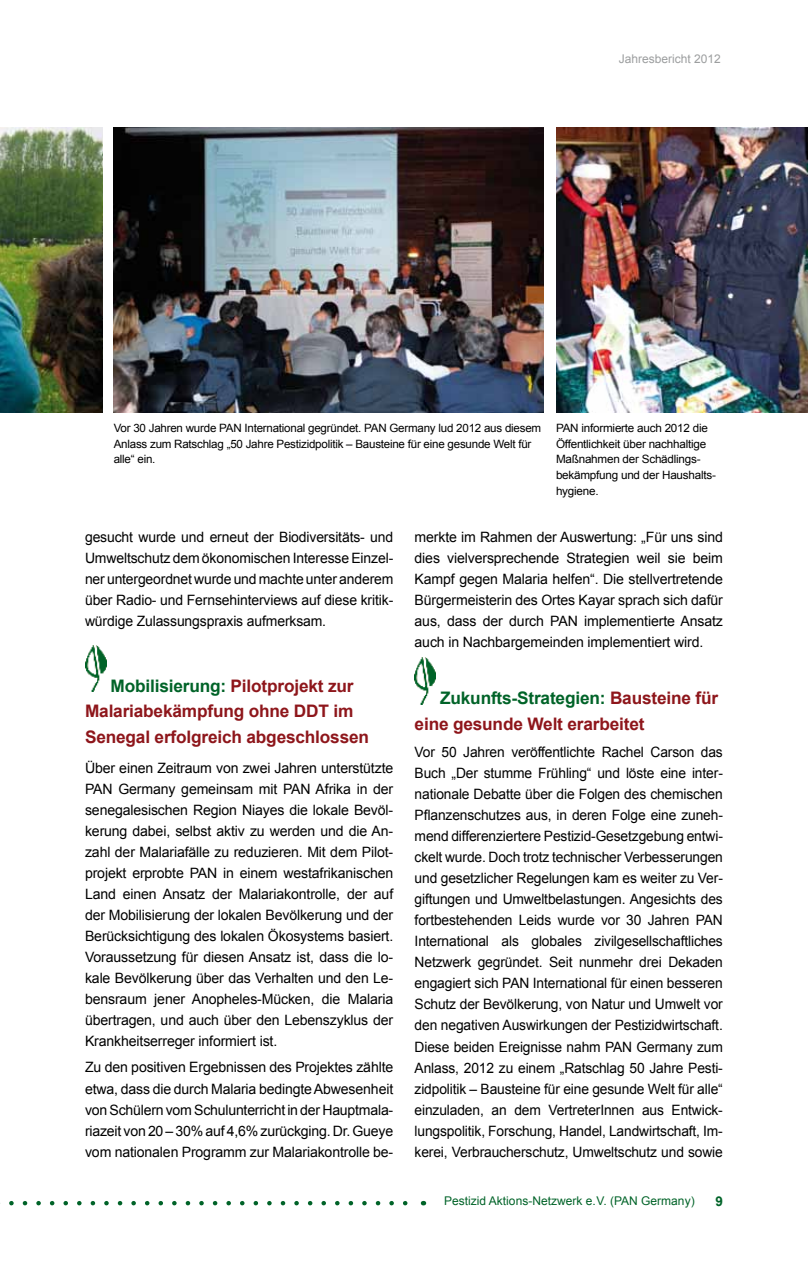
<style>
.page{position:relative;width:808px;height:1263px;background:#fff}
.page>*{position:absolute;margin:0;border:0;box-sizing:border-box;transform-origin:0 0}
.t1{font:700 17.25px/25.5px "Arial";letter-spacing:-.01em;color:#8e161b}
.t2{font:14.25px/21px "Arial";letter-spacing:-.01em;color:#000;text-align:justify}
.t3{font:700 13.5px "Arial";color:#006328}
.t4{font:12px "Arial";color:#006328}
.t5{font:12px "Arial";color:#9c9e9f}
.t6{font:11.4px/15.8px "Arial";letter-spacing:-.02em;color:#000}
.s1{color:#006328}
</style>
<div class="page">
<svg style="left:0;top:1201px;width:408px;height:4px"></svg>
<img style="left:85px;top:645px;width:21px;height:46px">
<img style="left:415px;top:658px;width:21px;height:46px">
<img style="left:0;top:128px;width:102px;height:284px">
<img style="left:556px;top:128px;width:252px;height:284px">
<img style="left:114px;top:128px;width:429px;height:284px">
<p class="t5" style="left:619px;top:51px;width:104px">Jahresbericht 2012</p>
<p class="t6" style="left:114px;top:420px;width:429px">Vor 30 Jahren wurde PAN International gegründet. PAN Germany lud 2012 aus diesem<br>Anlass zum Ratschlag „50 Jahre Pestizidpolitik – Bausteine für eine gesunde Welt für alle“ ein.</p>
<p class="t6" style="left:556px;top:420px;width:161px">PAN informierte auch 2012 die<br>Öffentlichkeit über nachhaltige<br>Maßnahmen der Schädlings&shy;bekämpfung und der Haushalts&shy;hygiene.</p>
<p class="t2" style="left:85px;top:527px;width:310px">gesucht wurde und erneut der Biodiversitäts- und Umweltschutz dem ökonomischen Interesse Einzel&shy;ner untergeordnet wurde und machte unter anderem über Radio- und Fernsehinterviews auf diese kritik&shy;würdige Zulassungspraxis aufmerksam.</p>
<p class="t1" style="left:85px;top:673px;width:286px;text-indent:26px"><span class="s1">Mobilisierung:</span> Pilotprojekt zur<br>Malariabekämpfung ohne DDT im<br>Senegal erfolgreich abgeschlossen</p>
<p class="t2" style="left:85px;top:758px;width:310px">Über einen Zeitraum von zwei Jahren unterstützte PAN Germany gemeinsam mit PAN Afrika in der senegalesischen Region Niayes die lokale Bevöl&shy;kerung dabei, selbst aktiv zu werden und die An&shy;zahl der Malariafälle zu reduzieren. Mit dem Pilot&shy;projekt erprobte PAN in einem westafrikanischen Land einen Ansatz der Malariakontrolle, der auf der Mobilisierung der lokalen Bevölkerung und der Berücksichtigung des lokalen Ökosystems basiert.<br>Voraussetzung für diesen Ansatz ist, dass die lo&shy;kale Bevölkerung über das Verhalten und den Le&shy;bensraum jener Anopheles-Mücken, die Malaria übertragen, und auch über den Lebenszyklus der Krankheitserreger informiert ist.</p>
<p class="t2" style="left:85px;top:1057px;width:310px">Zu den positiven Ergebnissen des Projektes zählte etwa, dass die durch Malaria bedingte Abwesenheit von Schülern vom Schulunterricht in der Hauptmala&shy;riazeit von 20 – 30% auf 4,6% zurückging. Dr. Gueye vom nationalen Programm zur Malariakontrolle be-</p>
<p class="t2" style="left:415px;top:527px;width:310px">merkte im Rahmen der Auswertung: „Für uns sind dies vielversprechende Strategien weil sie beim Kampf gegen Malaria helfen“. Die stellvertretende Bürgermeisterin des Ortes Kayar sprach sich dafür aus, dass der durch PAN implementierte Ansatz auch in Nachbargemeinden implementiert wird.</p>
<p class="t1" style="left:415px;top:686px;width:305px;text-indent:26px"><span class="s1">Zukunfts-Strategien:</span> Bausteine für eine gesunde Welt erarbeitet</p>
<p class="t2" style="left:415px;top:742px;width:310px">Vor 50 Jahren veröffentlichte Rachel Carson das Buch „Der stumme Frühling“ und löste eine inter&shy;nationale Debatte über die Folgen des chemischen Pflanzenschutzes aus, in deren Folge eine zuneh&shy;mend differenziertere Pestizid-Gesetzgebung entwi&shy;ckelt wurde. Doch trotz technischer Verbesserungen und gesetzlicher Regelungen kam es weiter zu Ver&shy;giftungen und Umweltbelastungen. Angesichts des fortbestehenden Leids wurde vor 30 Jahren PAN International als globales zivilgesellschaftliches Netzwerk gegründet. Seit nunmehr drei Dekaden engagiert sich PAN International für einen besseren Schutz der Bevölkerung, von Natur und Umwelt vor den negativen Auswirkungen der Pestizidwirtschaft.<br>Diese beiden Ereignisse nahm PAN Germany zum Anlass, 2012 zu einem „Ratschlag 50 Jahre Pesti&shy;zidpolitik – Bausteine für eine gesunde Welt für alle“ einzuladen, an dem VertreterInnen aus Entwick&shy;lungspolitik, Forschung, Handel, Landwirtschaft, Im&shy;kerei, Verbraucherschutz, Umweltschutz und sowie</p>
<p class="t4" style="left:444px;top:1193px;width:252px">Pestizid Aktions-Netzwerk e. V. (PAN Germany)</p>
<p class="t3" style="left:715px;top:1192px;width:9px">9</p>
</div>
